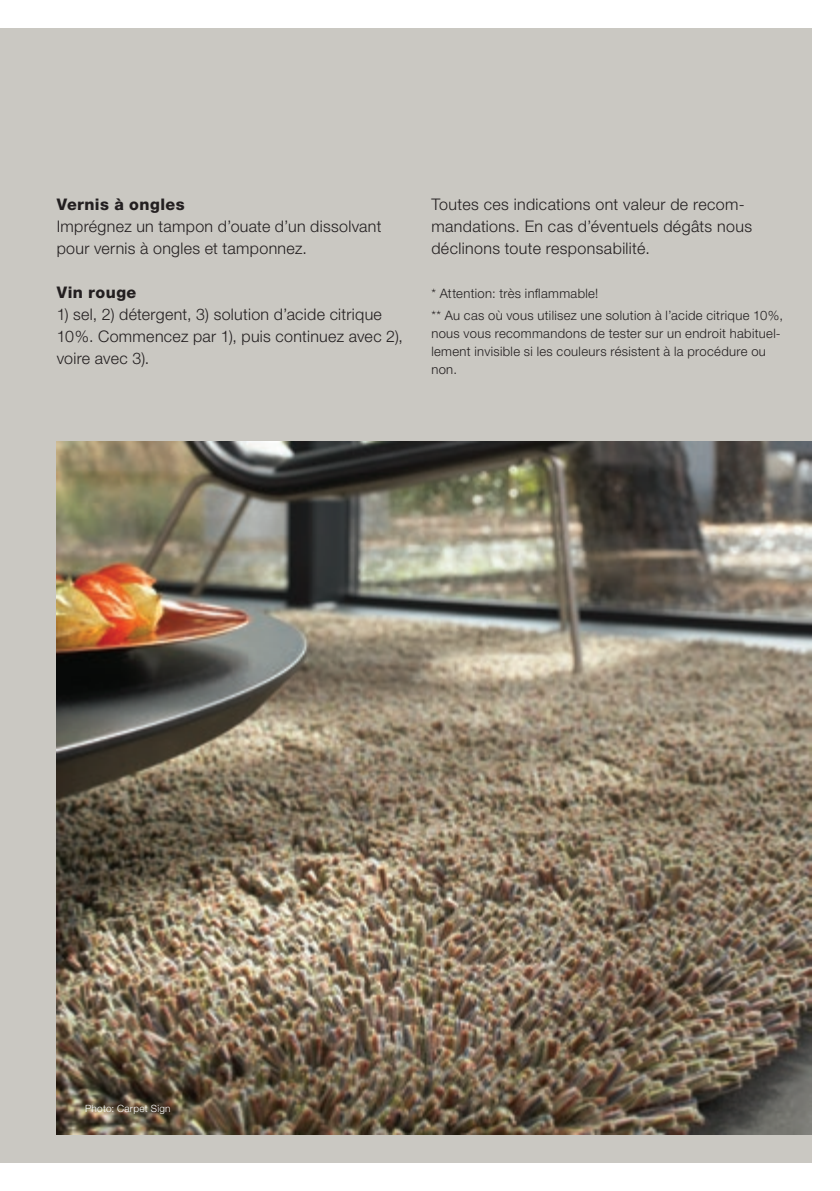
<style>
.page{position:relative;width:840px;height:1191px;background:#fff}
.page>*{position:absolute;margin:0;border:0;box-sizing:border-box;transform-origin:0 0}
.t1{font:300 16px/22px "Helvetica Neue LT Std";letter-spacing:.02em;color:#231f20}
.t2{font:800 16px "Helvetica Neue LT Std";letter-spacing:.03em;color:#231f20}
.t3{font:300 13px/18px "Helvetica Neue LT Std";letter-spacing:.025em;color:#231f20}
.t4{font:300 10px "Helvetica Neue LT Std";letter-spacing:.03em;color:#fff}
</style>
<div class="page">
<div style="left:0;top:28px;width:811px;height:1134px;background:#cac8c2"></div>
<img style="left:57px;top:442px;width:754px;height:692px">
<p class="t2" style="left:57px;top:195px;width:129px">Vernis à ongles</p>
<p class="t1" style="left:57px;top:215px;width:326px">Imprégnez un tampon d’ouate d’un dissolvant pour vernis à ongles et tamponnez.</p>
<p class="t2" style="left:57px;top:283px;width:81px">Vin rouge</p>
<p class="t1" style="left:57px;top:303px;width:347px">1) sel, 2) détergent, 3) solution d’acide citrique<br>10%. Commencez par 1), puis continuez avec 2), voire avec 3).</p>
<p class="t1" style="left:431px;top:193px;width:322px">Toutes ces indications ont valeur de recom&shy;mandations. En cas d’éventuels dégâts nous déclinons toute responsabilité.</p>
<p class="t3" style="left:431px;top:282px;width:353px;line-height:22px">* Attention: très inflammable!<br>** Au cas où vous utilisez une solution à l’acide citrique 10%,</p>
<p class="t3" style="left:431px;top:324px;width:351px">nous vous recommandons de tester sur un endroit habituel&shy;lement invisible si les couleurs résistent à la procédure ou non.</p>
<p class="t4" style="left:85px;top:1102px;width:87px">Photo: Carpet Sign</p>
</div>
